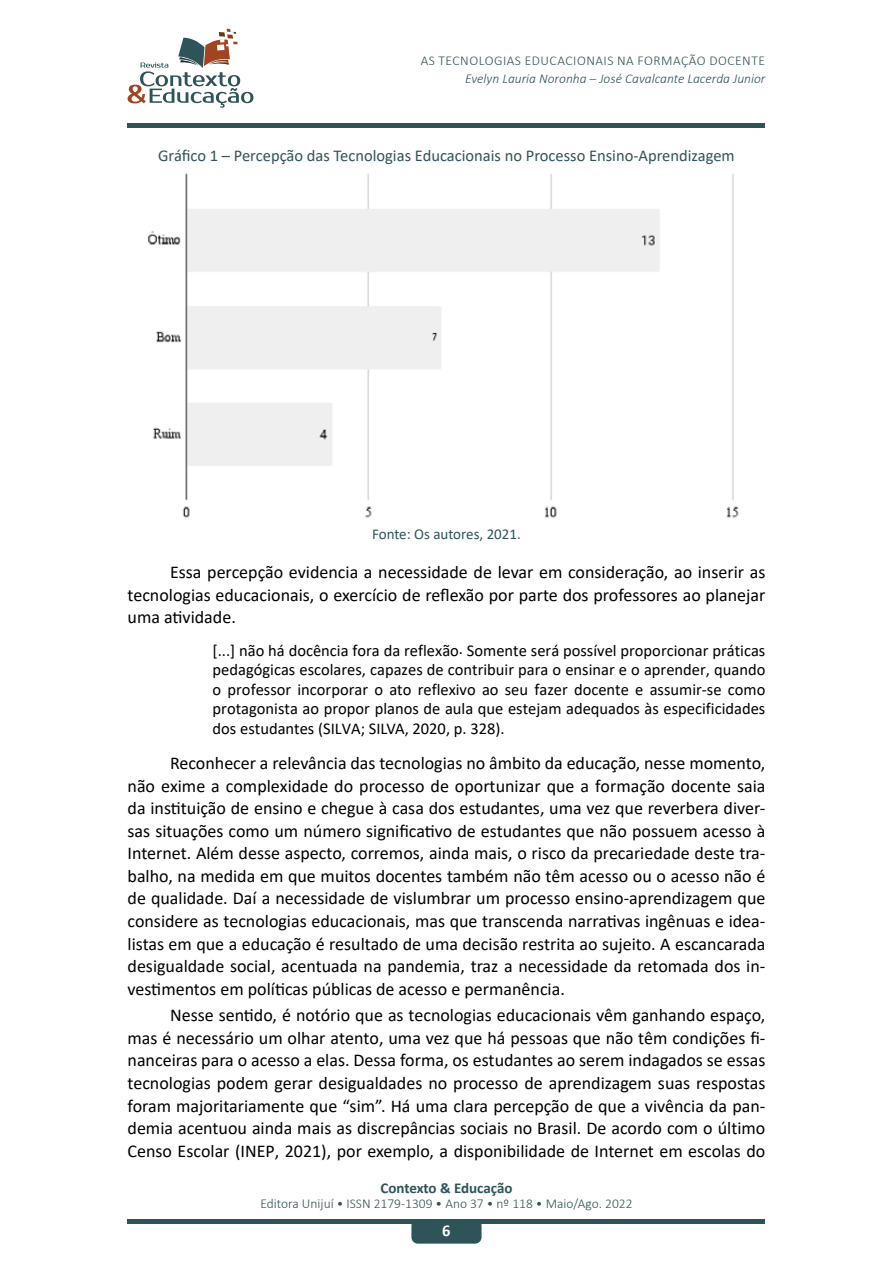
<style>
.page{position:relative;width:893px;height:1263px;background:#fff}
.page>*{position:absolute;margin:0;border:0;box-sizing:border-box;transform-origin:0 0}
.t1{font:18px/22.5px "Calibri";color:#000;text-align:justify}
.t2{font:16.5px/19.5px "Calibri";color:#000;text-align:justify}
.t3{font:16.5px "Calibri";color:#2e5459}
.t4{font:700 16.5px "Calibri";color:#fff}
.t5{font:15px "Calibri";color:#2e5459}
.t6{font:700 15px "Calibri";letter-spacing:-.005em;color:#2e5459}
.t7{font:300 13.5px "Calibri";color:#2e5459}
.t8{font:italic 300 13.5px "Calibri";color:#2e5459}
.t9{font:300 13.5px "Calibri";letter-spacing:.04em;color:#2e5459}
</style>
<div class="page">
<div style="left:128px;top:1219px;width:637px;height:5px;background:#2e5459"></div>
<div style="left:411px;top:1219px;width:71px;height:24px;background:#2e5459;border-radius:6px"></div>
<div style="left:128px;top:123px;width:637px;height:5px;background:#2e5459"></div>
<svg style="left:128px;top:29px;width:125px;height:79px"></svg>
<img style="left:148px;top:173px;width:591px;height:345px">
<p class="t9" style="left:421px;top:53px;width:346px">AS TECNOLOGIAS EDUCACIONAIS NA FORMAÇÃO DOCENTE</p>
<p class="t8" style="left:465px;top:70px;width:302px">Evelyn Lauria Noronha – José Cavalcante Lacerda Junior</p>
<p class="t3" style="left:158px;top:144px;width:578px">Gráfico 1 – Percepção das Tecnologias Educacionais no Processo Ensino-Aprendizagem</p>
<p class="t5" style="left:372px;top:523px;width:150px">Fonte: Os autores, 2021.</p>
<p class="t1" style="left:128px;top:561px;width:639px;text-indent:43px">Essa percepção evidencia a necessidade de levar em consideração, ao inserir as tecnologias educacionais, o exercício de reflexão por parte dos professores ao planejar uma atividade.</p>
<p class="t2" style="left:213px;top:640px;width:554px">[...] não há docência fora da reflexão. Somente será possível proporcionar práticas pedagógicas escolares, capazes de contribuir para o ensinar e o aprender, quando o professor incorporar o ato reflexivo ao seu fazer docente e assumir-se como protagonista ao propor planos de aula que estejam adequados às especificidades dos estudantes (SILVA; SILVA, 2020, p. 328).</p>
<p class="t1" style="left:128px;top:751px;width:639px;text-indent:43px">Reconhecer a relevância das tecnologias no âmbito da educação, nesse momento, não exime a complexidade do processo de oportunizar que a formação docente saia da instituição de ensino e chegue à casa dos estudantes, uma vez que reverbera diver&shy;sas situações como um número significativo de estudantes que não possuem acesso à Internet. Além desse aspecto, corremos, ainda mais, o risco da precariedade deste tra&shy;balho, na medida em que muitos docentes também não têm acesso ou o acesso não é de qualidade. Daí a necessidade de vislumbrar um processo ensino-aprendizagem que considere as tecnologias educacionais, mas que transcenda narrativas ingênuas e idea&shy;listas em que a educação é resultado de uma decisão restrita ao sujeito. A escancarada desigualdade social, acentuada na pandemia, traz a necessidade da retomada dos in&shy;vestimentos em políticas públicas de acesso e permanência.</p>
<p class="t1" style="left:128px;top:1004px;width:639px;text-indent:43px">Nesse sentido, é notório que as tecnologias educacionais vêm ganhando espaço, mas é necessário um olhar atento, uma vez que há pessoas que não têm condições fi&shy;nanceiras para o acesso a elas. Dessa forma, os estudantes ao serem indagados se essas tecnologias podem gerar desigualdades no processo de aprendizagem suas respostas foram majoritariamente que “sim”. Há uma clara percepção de que a vivência da pan&shy;demia acentuou ainda mais as discrepâncias sociais no Brasil. De acordo com o último Censo Escolar (INEP, 2021), por exemplo, a disponibilidade de Internet em escolas do</p>
<p class="t6" style="left:380px;top:1177px;width:134px">Contexto &amp; Educação</p>
<p class="t7" style="left:260px;top:1195px;width:374px">Editora Unijuí • ISSN 2179-1309 • Ano 37 • nº 118 • Maio/Ago. 2022</p>
<p class="t4" style="left:442px;top:1219px;width:10px">6</p>
</div>
